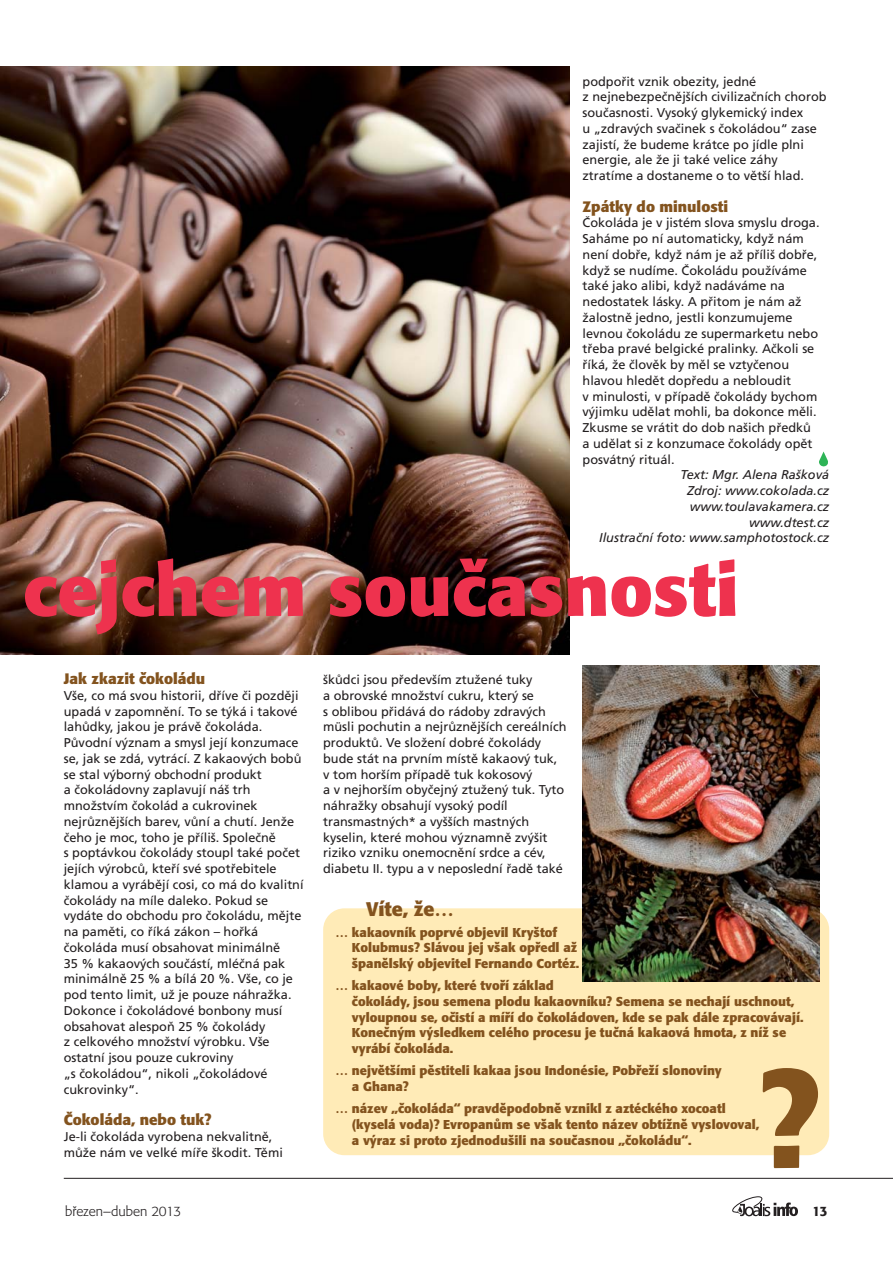
<style>
.page{position:relative;width:893px;height:1263px;background:#fff}
.page>*{position:absolute;margin:0;border:0;box-sizing:border-box;transform-origin:0 0}
.t1{font:700 129px "Formata CE";color:#83531e}
.t2{font:700 72px "Formata CE";color:#ee324e}
.t3{font:700 19.5px "Formata CE";color:#83531e}
.t4{font:700 15px "Formata CE";color:#83531e}
.t5{font:300 13.5px "Formata CE";color:#231f20}
.t6{font:500 13.5px "Formata CE";color:#231f20}
.t7{font:12.75px/15.8px "Frutiger CE";color:#231f20}
.t8{font:700 12.75px/15.8px "Formata CE";color:#83531e}
.t9{font:italic 12.75px/15.8px "Frutiger CE";color:#231f20;text-align:right}
</style>
<div class="page">
<img style="left:0;top:66px;width:570px;height:589px">
<svg style="left:732px;top:1196px;width:66px;height:20px"></svg>
<hr style="left:64px;top:1178px;width:829px;height:1px;background:#231f20">
<svg style="left:819px;top:451px;width:9px;height:15px"></svg>
<div style="left:323px;top:908px;width:506px;height:247px;background:#ffebb7;border-radius:21px"></div>
<img style="left:583px;top:665px;width:236px;height:316px">
<p class="t7" style="left:583px;top:74px;width:246px">podpořit vznik obezity, jedné<br>z nejnebezpečnějších civilizačních chorob současnosti. Vysoký glykemický index<br>u „zdravých svačinek s čokoládou“ zase zajistí, že budeme krátce po jídle plni energie, ale že ji také velice záhy ztratíme a dostaneme o to větší hlad.</p>
<p class="t4" style="left:583px;top:200px;width:147px">Zpátky do minulosti</p>
<p class="t7" style="left:583px;top:216px;width:239px">Čokoláda je v jistém slova smyslu droga.<br>Saháme po ní automaticky, když nám není dobře, když nám je až příliš dobře, když se nudíme. Čokoládu používáme také jako alibi, když nadáváme na nedostatek lásky. A přitom je nám až žalostně jedno, jestli konzumujeme levnou čokoládu ze supermarketu nebo třeba pravé belgické pralinky. Ačkoli se říká, že člověk by měl se vztyčenou hlavou hledět dopředu a nebloudit<br>v minulosti, v případě čokolády bychom výjimku udělat mohli, ba dokonce měli.<br>Zkusme se vrátit do dob našich předků a udělat si z konzumace čokolády opět posvátný rituál.</p>
<p class="t9" style="left:599px;top:468px;width:231px">Text: Mgr. Alena Rašková<br>Zdroj: www.cokolada.cz www.toulavakamera.cz<br>www.dtest.cz<br>Ilustrační foto: www.samphotostock.cz</p>
<h2 class="t2" style="left:23px;top:559px;width:717px">cejchem současnosti</h2>
<p class="t4" style="left:64px;top:672px;width:143px">Jak zkazit čokoládu</p>
<p class="t7" style="left:64px;top:689px;width:241px">Vše, co má svou historii, dříve či později upadá v zapomnění. To se týká i takové lahůdky, jakou je právě čokoláda.<br>Původní význam a smysl její konzumace se, jak se zdá, vytrácí. Z kakaových bobů se stal výborný obchodní produkt<br>a čokoládovny zaplavují náš trh množstvím čokolád a cukrovinek nejrůznějších barev, vůní a chutí. Jenže čeho je moc, toho je příliš. Společně<br>s poptávkou čokolády stoupl také počet jejích výrobců, kteří své spotřebitele klamou a vyrábějí cosi, co má do kvalitní čokolády na míle daleko. Pokud se vydáte do obchodu pro čokoládu, mějte na paměti, co říká zákon – hořká čokoláda musí obsahovat minimálně<br>35 % kakaových součástí, mléčná pak minimálně 25 % a bílá 20 %. Vše, co je pod tento limit, už je pouze náhražka.<br>Dokonce i čokoládové bonbony musí obsahovat alespoň 25 % čokolády<br>z celkového množství výrobku. Vše ostatní jsou pouze cukroviny<br>„s čokoládou“, nikoli „čokoládové cukrovinky“.</p>
<p class="t4" style="left:64px;top:1113px;width:149px">Čokoláda, nebo tuk?</p>
<p class="t7" style="left:64px;top:1130px;width:221px">Je-li čokoláda vyrobena nekvalitně, může nám ve velké míře škodit. Těmi</p>
<p class="t7" style="left:323px;top:673px;width:245px">škůdci jsou především ztužené tuky<br>a obrovské množství cukru, který se<br>s oblibou přidává do rádoby zdravých müsli pochutin a nejrůznějších cereálních produktů. Ve složení dobré čokolády bude stát na prvním místě kakaový tuk, v tom horším případě tuk kokosový<br>a v nejhorším obyčejný ztužený tuk. Tyto náhražky obsahují vysoký podíl transmastných* a vyšších mastných kyselin, které mohou významně zvýšit riziko vzniku onemocnění srdce a cév, diabetu II. typu a v neposlední řadě také</p>
<h3 class="t3" style="left:366px;top:901px;width:89px">Víte, že…</h3>
<p class="t8" style="left:352px;top:925px;width:229px;text-indent:-16px">… kakaovník poprvé objevil Kryštof<br>Kolubmus? Slávou jej však opředl až španělský objevitel Fernando Cortéz.</p>
<p class="t8" style="left:352px;top:979px;width:453px;text-indent:-16px">… kakaové boby, které tvoří základ<br>čokolády, jsou semena plodu kakaovníku? Semena se nechají uschnout, vyloupnou se, očistí a míří do čokoládoven, kde se pak dále zpracovávají.<br>Konečným výsledkem celého procesu je tučná kakaová hmota, z níž se vyrábí čokoláda.</p>
<p class="t8" style="left:352px;top:1064px;width:371px;text-indent:-16px">… největšími pěstiteli kakaa jsou Indonésie, Pobřeží slonoviny a Ghana?</p>
<p class="t8" style="left:352px;top:1102px;width:409px;text-indent:-16px">… název „čokoláda“ pravděpodobně vznikl z aztéckého xocoatl (kyselá voda)? Evropanům se však tento název obtížně vyslovoval, a výraz si proto zjednodušili na současnou „čokoládu“.</p>
<h1 class="t1" style="left:760px;top:1065px;width:61px">?</h1>
<p class="t5" style="left:65px;top:1205px;width:118px">březen–duben 2013</p>
<p class="t6" style="left:812px;top:1205px;width:17px">13</p>
</div>
